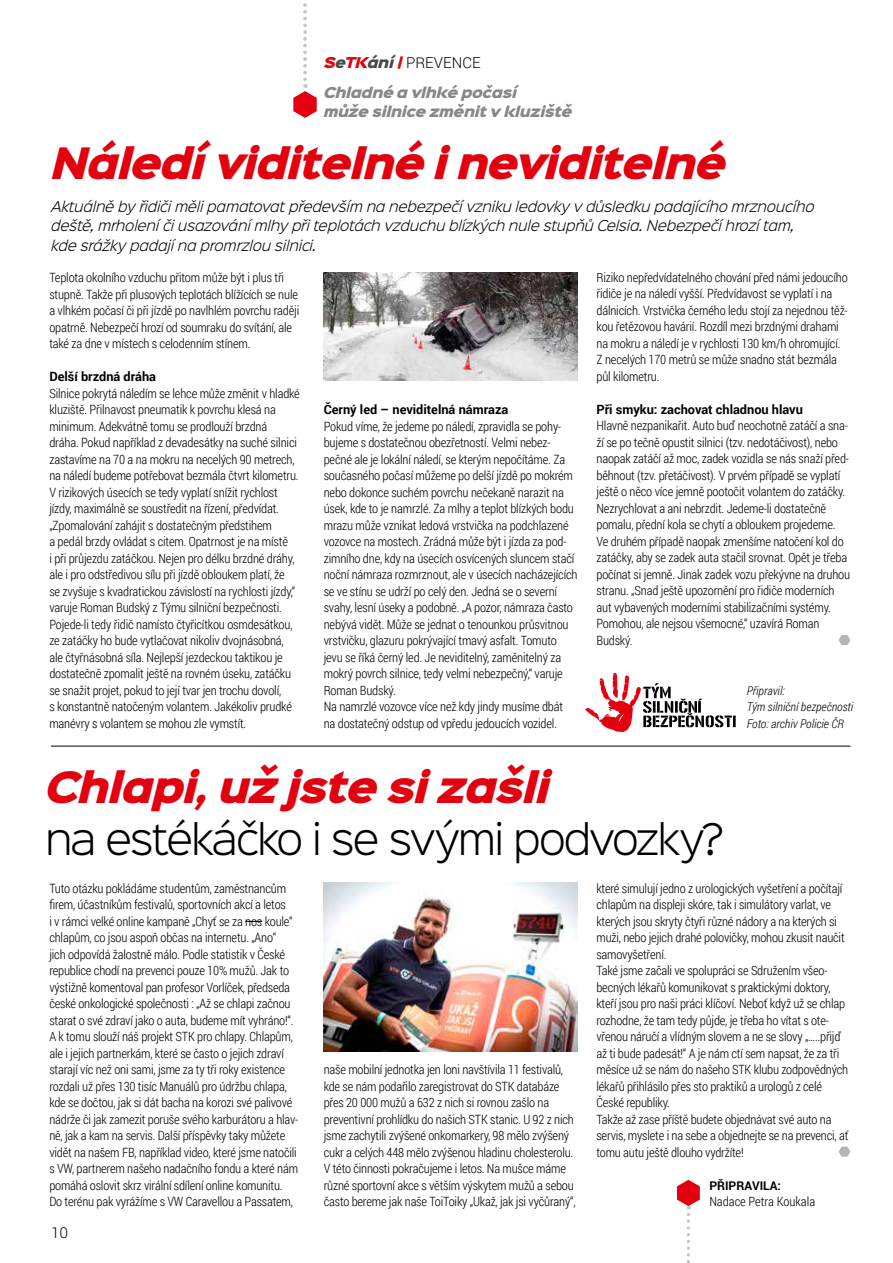
<style>
.page{position:relative;width:893px;height:1263px;background:#fff}
.page>*{position:absolute;margin:0;border:0;box-sizing:border-box;transform-origin:0 0}
.t1{font:300 39.3px "Sinkin Sans 300";letter-spacing:-.05em;color:#000}
.t2{font:italic 39px "Sinkin Sans 900 X Black";letter-spacing:-.035em;color:#e3000f}
.t3{font:300 15px "Roboto";color:#000}
.t4{font:italic 300 13.5px/19.5px "Sinkin Sans 300";letter-spacing:-.01em;color:#000}
.t5{font:italic 13.5px/19.5px "Sinkin Sans 900 X Black";letter-spacing:-.025em;color:#878786}
.t6{font:300 12.75px/16.5px "Roboto Condensed";letter-spacing:-.015em;color:#000}
.t7{font:700 12.75px "Roboto";color:#000}
.t8{font:italic 300 12px/16.5px "Roboto Condensed";color:#000}
.t9{font:700 12px "Roboto";color:#000}
.s1{font-family:"Sinkin Sans 900 X Black";font-weight:400;font-style:italic;font-size:13.5px;color:#e3000f}
.s2{font-family:"Sinkin Sans 900 X Black";font-weight:400;font-style:italic;font-size:13.5px;color:#494948}
</style>
<div class="page">
<svg style="left:294px;top:3px;width:22px;height:115px"></svg>
<hr style="left:51px;top:746px;width:799px;height:1px;background:#000">
<svg style="left:245px;top:921px;width:17px;height:1px"></svg>
<svg style="left:839px;top:635px;width:11px;height:10px"></svg>
<svg style="left:839px;top:1147px;width:11px;height:10px"></svg>
<svg style="left:677px;top:1180px;width:23px;height:83px"></svg>
<img style="left:324px;top:272px;width:254px;height:108px">
<img style="left:324px;top:882px;width:254px;height:169px">
<svg style="left:585px;top:673px;width:151px;height:59px"></svg>
<p class="t3" style="left:324px;top:52px;width:159px"><span class="s1">S</span><span class="s2">e</span><span class="s1">TK</span><span class="s2">ání</span> <span class="s1">|</span> PREVENCE</p>
<p class="t5" style="left:324px;top:83px;width:250px">Chladné a vlhké počasí<br>může silnice změnit v kluziště</p>
<h2 class="t2" style="left:51px;top:143px;width:677px">Náledí viditelné i neviditelné</h2>
<p class="t4" style="left:51px;top:195px;width:765px">Aktuálně by řidiči měli pamatovat především na nebezpečí vzniku ledovky v důsledku padajícího mrznoucího deště, mrholení či usazování mlhy při teplotách vzduchu blízkých nule stupňů Celsia. Nebezpečí hrozí tam, kde srážky padají na promrzlou silnici.</p>
<p class="t6" style="left:49px;top:269px;width:251px">Teplota okolního vzduchu přitom může být i plus tři stupně. Takže při plusových teplotách blížících se nule a vlhkém počasí či při jízdě po navlhlém povrchu raději opatrně. Nebezpečí hrozí od soumraku do svítání, ale také za dne v místech s celodenním stínem.</p>
<p class="t7" style="left:49px;top:367px;width:108px">Delší brzdná dráha</p>
<p class="t6" style="left:49px;top:384px;width:252px">Silnice pokrytá náledím se lehce může změnit v hladké kluziště. Přilnavost pneumatik k povrchu klesá na minimum. Adekvátně tomu se prodlouží brzdná<br>dráha. Pokud například z devadesátky na suché silnici zastavíme na 70 a na mokru na necelých 90 metrech, na náledí budeme potřebovat bezmála čtvrt kilometru.<br>V rizikových úsecích se tedy vyplatí snížit rychlost jízdy, maximálně se soustředit na řízení, předvídat. „Zpomalování zahájit s dostatečným předstihem<br>a pedál brzdy ovládat s citem. Opatrnost je na místě<br>i při průjezdu zatáčkou. Nejen pro délku brzdné dráhy, ale i pro odstředivou sílu při jízdě obloukem platí, že<br>se zvyšuje s kvadratickou závislostí na rychlosti jízdy,“ varuje Roman Budský z Týmu silniční bezpečnosti.<br>Pojede-li tedy řidič namísto čtyřicítkou osmdesátkou, ze zatáčky ho bude vytlačovat nikoliv dvojnásobná, ale čtyřnásobná síla. Nejlepší jezdeckou taktikou je dostatečně zpomalit ještě na rovném úseku, zatáčku se snažit projet, pokud to její tvar jen trochu dovolí,<br>s konstantně natočeným volantem. Jakékoliv prudké manévry s volantem se mohou zle vymstít.</p>
<p class="t6" style="left:596px;top:269px;width:253px">Riziko nepředvídatelného chování před námi jedoucího řidiče je na náledí vyšší. Předvídavost se vyplatí i na dálnicích. Vrstvička černého ledu stojí za nejednou těž&shy;kou řetězovou havárií. Rozdíl mezi brzdnými drahami na mokru a náledí je v rychlosti 130 km/h ohromující.<br>Z necelých 170 metrů se může snadno stát bezmála půl kilometru.</p>
<p class="t7" style="left:596px;top:400px;width:208px">Při smyku: zachovat chladnou hlavu</p>
<p class="t6" style="left:596px;top:417px;width:255px">Hlavně nezpanikařit. Auto buď neochotně zatáčí a sna&shy;ží se po tečně opustit silnici (tzv. nedotáčivost), nebo naopak zatáčí až moc, zadek vozidla se nás snaží před&shy;běhnout (tzv. přetáčivost). V prvém případě se vyplatí ještě o něco více jemně pootočit volantem do zatáčky.<br>Nezrychlovat a ani nebrzdit. Jedeme-li dostatečně pomalu, přední kola se chytí a obloukem projedeme.<br>Ve druhém případě naopak zmenšíme natočení kol do zatáčky, aby se zadek auta stačil srovnat. Opět je třeba počínat si jemně. Jinak zadek vozu překývne na druhou stranu. „Snad ještě upozornění pro řidiče moderních aut vybavených moderními stabilizačními systémy.<br>Pomohou, ale nejsou všemocné,“ uzavírá Roman Budský.</p>
<p class="t7" style="left:324px;top:400px;width:186px">Černý led – neviditelná námraza</p>
<p class="t6" style="left:324px;top:417px;width:255px">Pokud víme, že jedeme po náledí, zpravidla se pohy&shy;bujeme s dostatečnou obezřetností. Velmi nebez&shy;pečné ale je lokální náledí, se kterým nepočítáme. Za současného počasí můžeme po delší jízdě po mokrém nebo dokonce suchém povrchu nečekaně narazit na úsek, kde to je namrzlé. Za mlhy a teplot blízkých bodu mrazu může vznikat ledová vrstvička na podchlazené vozovce na mostech. Zrádná může být i jízda za pod&shy;zimního dne, kdy na úsecích osvícených sluncem stačí noční námraza rozmrznout, ale v úsecích nacházejících se ve stínu se udrží po celý den. Jedná se o severní svahy, lesní úseky a podobně. „A pozor, námraza často nebývá vidět. Může se jednat o tenounkou průsvitnou vrstvičku, glazuru pokrývající tmavý asfalt. Tomuto jevu se říká černý led. Je neviditelný, zaměnitelný za mokrý povrch silnice, tedy velmi nebezpečný,“ varuje Roman Budský.<br>Na namrzlé vozovce více než kdy jindy musíme dbát na dostatečný odstup od vpředu jedoucích vozidel.</p>
<p class="t8" style="left:747px;top:682px;width:108px">Připravil:<br>Tým silniční bezpečnosti<br>Foto: archiv Policie ČR</p>
<h2 class="t2" style="left:45px;top:766px;width:507px">Chlapi, už jste si zašli</h2>
<h1 class="t1" style="left:45px;top:807px;width:681px">na estékáčko i se svými podvozky?</h1>
<p class="t6" style="left:49px;top:879px;width:251px">Tuto otázku pokládáme studentům, zaměstnancům firem, účastníkům festivalů, sportovních akcí a letos<br>i v rámci velké online kampaně „Chyť se za nos koule“ chlapům, co jsou aspoň občas na internetu. „Ano“<br>jich odpovídá žalostně málo. Podle statistik v České republice chodí na prevenci pouze 10% mužů. Jak to výstižně komentoval pan profesor Vorlíček, předseda české onkologické společnosti : „Až se chlapi začnou starat o své zdraví jako o auta, budeme mít vyhráno!“.<br>A k tomu slouží náš projekt STK pro chlapy. Chlapům, ale i jejich partnerkám, které se často o jejich zdraví starají víc než oni sami, jsme za ty tři roky existence rozdali už přes 130 tisíc Manuálů pro údržbu chlapa, kde se dočtou, jak si dát bacha na korozi své palivové nádrže či jak zamezit poruše svého karburátoru a hlav&shy;ně, jak a kam na servis. Další příspěvky taky můžete vidět na našem FB, například video, které jsme natočili s VW, partnerem našeho nadačního fondu a které nám pomáhá oslovit skrz virální sdílení online komunitu.<br>Do terénu pak vyrážíme s VW Caravellou a Passatem,</p>
<p class="t3" style="left:51px;top:1223px;width:19px">10</p>
<p class="t6" style="left:324px;top:1061px;width:253px">naše mobilní jednotka jen loni navštívila 11 festivalů, kde se nám podařilo zaregistrovat do STK databáze přes 20 000 mužů a 632 z nich si rovnou zašlo na preventivní prohlídku do našich STK stanic. U 92 z nich jsme zachytili zvýšené onkomarkery, 98 mělo zvýšený cukr a celých 448 mělo zvýšenou hladinu cholesterolu.<br>V této činnosti pokračujeme i letos. Na mušce máme různé sportovní akce s větším výskytem mužů a sebou často bereme jak naše ToiToiky „Ukaž, jak jsi vyčůraný“,</p>
<p class="t6" style="left:596px;top:879px;width:254px">které simulují jedno z urologických vyšetření a počítají chlapům na displeji skóre, tak i simulátory varlat, ve kterých jsou skryty čtyři různé nádory a na kterých si muži, nebo jejich drahé polovičky, mohou zkusit naučit samovyšetření.<br>Také jsme začali ve spolupráci se Sdružením všeo&shy;becných lékařů komunikovat s praktickými doktory, kteří jsou pro naši práci klíčoví. Neboť když už se chlap rozhodne, že tam tedy půjde, je třeba ho vítat s ote&shy;vřenou náručí a vlídným slovem a ne se slovy „…..přijď až ti bude padesát!“ A je nám ctí sem napsat, že za tři měsíce už se nám do našeho STK klubu zodpovědných lékařů přihlásilo přes sto praktiků a urologů z celé České republiky.<br>Takže až zase příště budete objednávat své auto na servis, myslete i na sebe a objednejte se na prevenci, ať tomu autu ještě dlouho vydržíte!</p>
<p class="t9" style="left:709px;top:1177px;width:73px">PŘIPRAVILA:</p>
<p class="t6" style="left:709px;top:1193px;width:107px">Nadace Petra Koukala</p>
</div>
